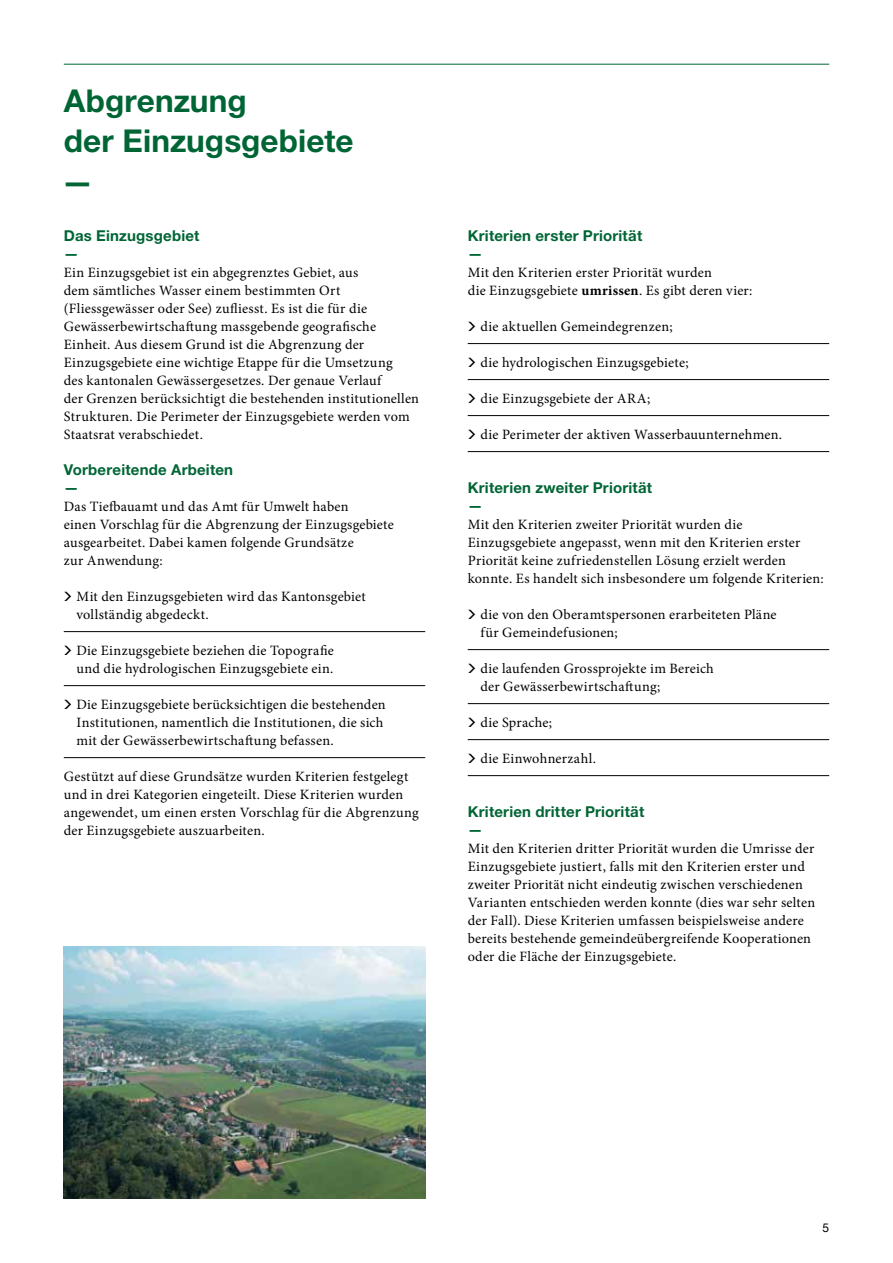
<style>
.page{position:relative;width:893px;height:1263px;background:#fff}
.page>*{position:absolute;margin:0;border:0;box-sizing:border-box;transform-origin:0 0}
.t1{font:700 31.5px/40.5px "Helvetica Neue";letter-spacing:.005em;color:#006535}
.t2{font:700 15px/18px "Helvetica Neue";letter-spacing:.015em;color:#006535}
.t3{font:14.25px/18px "Minion Pro";letter-spacing:.015em;color:#000}
.t4{font:12px "Helvetica Neue";color:#000}
.s1{font-weight:700}
</style>
<div class="page">
<hr style="left:64px;top:64px;width:765px;height:1px;background:#006535">
<hr style="left:64px;top:631px;width:361px;height:1px;background:#000">
<hr style="left:64px;top:685px;width:361px;height:1px;background:#000">
<hr style="left:64px;top:757px;width:361px;height:1px;background:#000">
<hr style="left:468px;top:343px;width:361px;height:1px;background:#000">
<hr style="left:468px;top:379px;width:361px;height:1px;background:#000">
<hr style="left:468px;top:415px;width:361px;height:1px;background:#000">
<hr style="left:468px;top:451px;width:361px;height:1px;background:#000">
<hr style="left:468px;top:649px;width:361px;height:1px;background:#000">
<hr style="left:468px;top:703px;width:361px;height:1px;background:#000">
<hr style="left:468px;top:739px;width:361px;height:1px;background:#000">
<hr style="left:468px;top:775px;width:361px;height:1px;background:#000">
<img style="left:64px;top:946px;width:361px;height:252px">
<h1 class="t1" style="left:62px;top:80px;width:293px">Abgrenzung<br>der Einzugsgebiete —</h1>
<p class="t2" style="left:64px;top:226px;width:137px">Das Einzugsgebiet —</p>
<p class="t3" style="left:64px;top:263px;width:357px">Ein Einzugsgebiet ist ein abgegrenztes Gebiet, aus<br>dem sämtliches Wasser einem bestimmten Ort (Fliessgewässer oder See) zufliesst. Es ist die für die Gewässerbewirtschaftung massgebende geografische Einheit. Aus diesem Grund ist die Abgrenzung der Einzugsgebiete eine wichtige Etappe für die Umsetzung<br>des kantonalen Gewässergesetzes. Der genaue Verlauf<br>der Grenzen berücksichtigt die bestehenden institutionellen Strukturen. Die Perimeter der Einzugsgebiete werden vom Staatsrat verabschiedet.</p>
<p class="t2" style="left:64px;top:460px;width:171px">Vorbereitende Arbeiten —</p>
<p class="t3" style="left:64px;top:497px;width:332px">Das Tiefbauamt und das Amt für Umwelt haben<br>einen Vorschlag für die Abgrenzung der Einzugsgebiete ausgearbeitet. Dabei kamen folgende Grundsätze<br>zur Anwendung:</p>
<p class="t3" style="left:77px;top:587px;width:291px">Mit den Einzugsgebieten wird das Kantonsgebiet vollständig abgedeckt.</p>
<p class="t3" style="left:77px;top:641px;width:259px">Die Einzugsgebiete beziehen die Topografie und die hydrologischen Einzugsgebiete ein.</p>
<p class="t3" style="left:77px;top:695px;width:311px">Die Einzugsgebiete berücksichtigen die bestehenden<br>Institutionen, namentlich die Institutionen, die sich mit der Gewässerbewirtschaftung befassen.</p>
<p class="t3" style="left:64px;top:767px;width:357px">Gestützt auf diese Grundsätze wurden Kriterien festgelegt und in drei Kategorien eingeteilt. Diese Kriterien wurden angewendet, um einen ersten Vorschlag für die Abgrenzung der Einzugsgebiete auszuarbeiten.</p>
<p class="t2" style="left:468px;top:226px;width:176px">Kriterien erster Priorität —</p>
<p class="t3" style="left:468px;top:263px;width:286px">Mit den Kriterien erster Priorität wurden<br>die Einzugsgebiete <span class="s1">umrissen</span>. Es gibt deren vier:</p>
<p class="t3" style="left:480px;top:317px;width:194px">die aktuellen Gemeindegrenzen;</p>
<p class="t3" style="left:480px;top:353px;width:210px">die hydrologischen Einzugsgebiete;</p>
<p class="t3" style="left:480px;top:389px;width:171px">die Einzugsgebiete der ARA;</p>
<p class="t3" style="left:480px;top:425px;width:303px">die Perimeter der aktiven Wasserbauunternehmen.</p>
<p class="t2" style="left:468px;top:478px;width:186px">Kriterien zweiter Priorität —</p>
<p class="t3" style="left:468px;top:515px;width:358px">Mit den Kriterien zweiter Priorität wurden die Einzugsgebiete angepasst, wenn mit den Kriterien erster Priorität keine zufriedenstellen Lösung erzielt werden konnte. Es handelt sich insbesondere um folgende Kriterien:</p>
<p class="t3" style="left:480px;top:605px;width:298px">die von den Oberamtspersonen erarbeiteten Pläne für Gemeindefusionen;</p>
<p class="t3" style="left:480px;top:659px;width:235px">die laufenden Grossprojekte im Bereich der Gewässerbewirtschaftung;</p>
<p class="t3" style="left:480px;top:713px;width:73px">die Sprache;</p>
<p class="t3" style="left:480px;top:749px;width:117px">die Einwohnerzahl.</p>
<p class="t2" style="left:468px;top:802px;width:178px">Kriterien dritter Priorität —</p>
<p class="t3" style="left:468px;top:839px;width:349px">Mit den Kriterien dritter Priorität wurden die Umrisse der Einzugsgebiete justiert, falls mit den Kriterien erster und zweiter Priorität nicht eindeutig zwischen verschiedenen Varianten entschieden werden konnte (dies war sehr selten der Fall). Diese Kriterien umfassen beispielsweise andere bereits bestehende gemeindeübergreifende Kooperationen oder die Fläche der Einzugsgebiete.</p>
<p class="t4" style="left:822px;top:1217px;width:8px">5</p>
</div>
